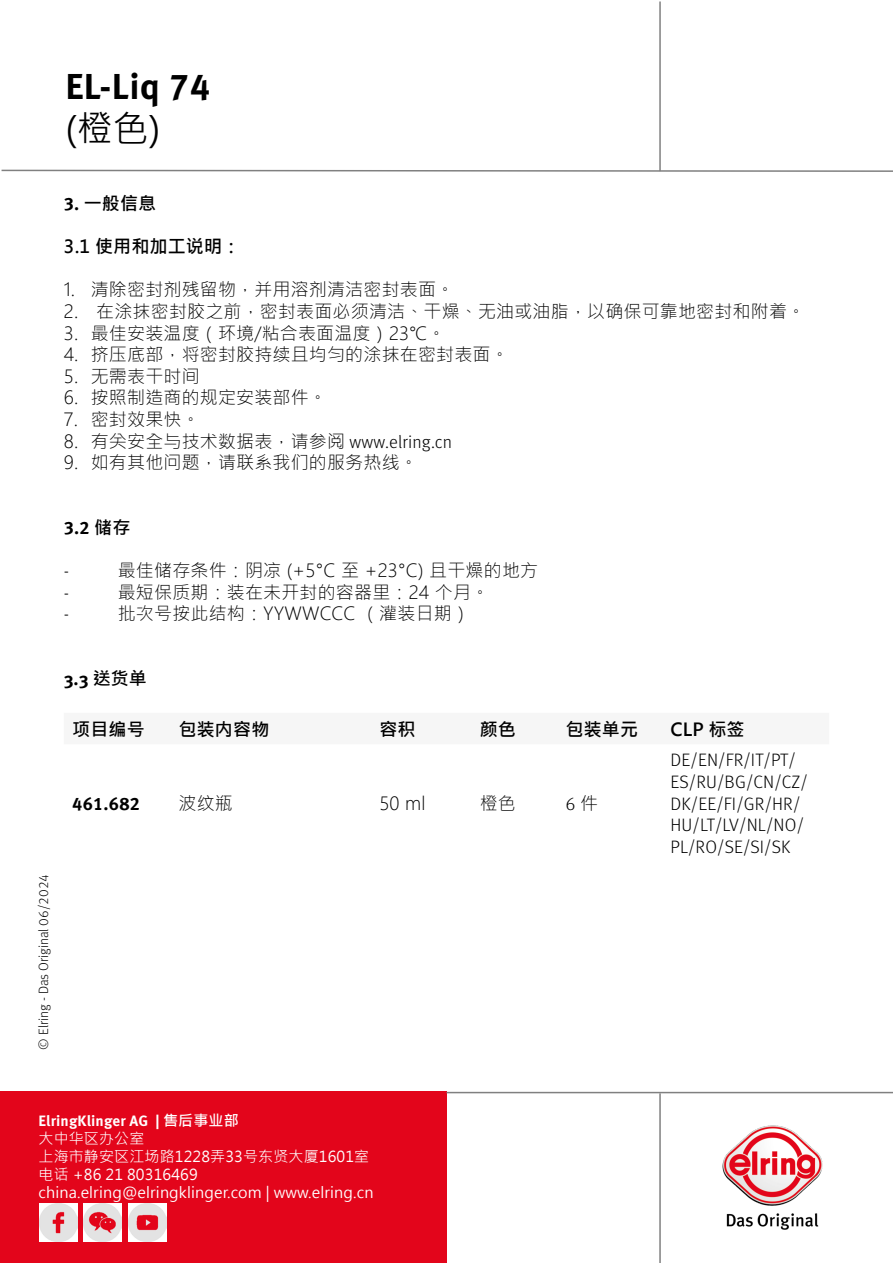
<style>
.page{position:relative;width:893px;height:1263px;background:#fff}
.page>*{position:absolute;margin:0;border:0;box-sizing:border-box;transform-origin:0 0}
.t1{font:700 36px "Meta Pro";letter-spacing:.01em;color:#000}
.t2{font:36px "Microsoft Jheng Hei";color:#000}
.t3{font:300 18px "Microsoft Jheng Hei";letter-spacing:.01em;color:#000}
.t4{font:300 18px/21.6px "Meta Pro";letter-spacing:.01em;color:#000}
.t5{font:700 18px "Microsoft Jheng Hei";letter-spacing:.01em;color:#000}
.t6{font:700 18px "Meta Pro";letter-spacing:.01em;color:#000}
.t7{font:15px/18px "Microsoft Jheng Hei";letter-spacing:.01em;color:#fff}
.t8{font:700 15px "Meta Pro";letter-spacing:.01em;color:#fff}
.t9{font:300 13.5px "Meta Pro";color:#000}
.s1{font-family:"Meta Pro"}
.s2{font-family:"Microsoft Jheng Hei"}
</style>
<div class="page">
<hr style="left:659px;top:2px;width:2px;height:169px;background:#808080">
<svg style="left:1px;top:169px;width:892px;height:3px"></svg>
<hr style="left:659px;top:1093px;width:2px;height:170px;background:#808080">
<div style="left:0;top:1092px;width:446px;height:171px;background:#e3051b"></div>
<hr style="left:446px;top:1092px;width:447px;height:1px;background:#808080">
<img style="left:722px;top:1125px;width:100px;height:104px">
<div style="left:38px;top:1203px;width:42px;height:38px;background:linear-gradient(to bottom,#e3051b,#e3051b)"></div>
<img style="left:39px;top:1203px;width:38px;height:38px">
<div style="left:80px;top:1203px;width:49px;height:38px;background:linear-gradient(to bottom,#e3051b,#e3051b)"></div>
<img style="left:84px;top:1203px;width:38px;height:38px">
<div style="left:125px;top:1203px;width:45px;height:38px;background:linear-gradient(to bottom,#e3051b,#e3051b)"></div>
<img style="left:128px;top:1203px;width:38px;height:38px">
<h1 class="t1" style="left:65px;top:59px;width:147px">EL-Liq 74</h1>
<h1 class="t2" style="left:65px;top:107px;width:97px">(橙色)</h1>
<p class="t5" style="left:64px;top:192px;width:94px"><span class="s1">3.</span> 一般信息</p>
<p class="t5" style="left:64px;top:235px;width:178px">3.1 使用和加工说明：</p>
<p class="t3" style="left:64px;top:278px;width:392px">1. 清除密封剂残留物，并用溶剂清洁密封表面。</p>
<p class="t3" style="left:64px;top:300px;width:743px">2. 在涂抹密封胶之前，密封表面必须清洁、干燥、无油或油脂，以确保可靠地密封和附着。</p>
<p class="t3" style="left:64px;top:322px;width:383px">3. 最佳安装温度（环境/粘合表面温度）23℃。</p>
<p class="t3" style="left:64px;top:343px;width:446px">4. 挤压底部，将密封胶持续且均匀的涂抹在密封表面。</p>
<p class="t3" style="left:64px;top:365px;width:137px">5. 无需表干时间</p>
<p class="t3" style="left:64px;top:386px;width:265px">6. 按照制造商的规定安装部件。</p>
<p class="t3" style="left:64px;top:408px;width:137px">7. 密封效果快。</p>
<p class="t3" style="left:64px;top:430px;width:390px">8. 有关安全与技术数据表，请参阅 <span class="s1">www.elring.cn</span></p>
<p class="t3" style="left:64px;top:451px;width:356px">9. 如有其他问题，请联系我们的服务热线。</p>
<p class="t6" style="left:64px;top:514px;width:68px">3.2 <span class="s2">储存</span></p>
<p class="t4" style="left:64px;top:559px;width:7px">-</p>
<p class="t3" style="left:118px;top:559px;width:422px">最佳储存条件：阴凉 (+5°C 至 +23°C) 且干燥的地方</p>
<p class="t4" style="left:64px;top:581px;width:7px">-</p>
<p class="t3" style="left:118px;top:581px;width:373px">最短保质期：装在未开封的容器里：24 个月。</p>
<p class="t4" style="left:64px;top:602px;width:7px">-</p>
<p class="t3" style="left:118px;top:602px;width:354px">批次号按此结构：YYWWCCC （灌装日期）</p>
<p class="t6" style="left:64px;top:665px;width:84px">3.3 <span class="s2">送货单</span></p>
<p class="t5" style="left:72px;top:718px;width:74px">项目编号</p>
<p class="t5" style="left:179px;top:718px;width:92px">包装内容物</p>
<p class="t5" style="left:379px;top:718px;width:38px">容积</p>
<p class="t5" style="left:480px;top:718px;width:38px">颜色</p>
<p class="t5" style="left:566px;top:718px;width:74px">包装单元</p>
<p class="t5" style="left:670px;top:718px;width:76px">CLP 标签</p>
<p class="t6" style="left:72px;top:789px;width:69px">461.682</p>
<p class="t3" style="left:179px;top:792px;width:56px">波纹瓶</p>
<p class="t3" style="left:379px;top:792px;width:48px">50 ml</p>
<p class="t3" style="left:480px;top:792px;width:38px">橙色</p>
<p class="t4" style="left:566px;top:792px;width:34px">6 <span class="s2">件</span></p>
<p class="t9" style="left:34px;top:1049px;width:177px;rotate:-90deg">© Elring - Das Original 06/2024</p>
<p class="t8" style="left:39px;top:1109px;width:202px">ElringKlinger AG | <span class="s2">售后事业部</span></p>
<p class="t7" style="left:39px;top:1130px;width:336px">大中华区办公室<br>上海市静安区江场路1228弄33号东贤大厦1601室电话 +86 21 80316469 china.elring@elringklinger.com | www.elring.cn</p>
<p class="t4" style="left:670px;top:748px;width:139px">DE/EN/FR/IT/PT/<br>ES/RU/BG/CN/CZ/<br>DK/EE/FI/GR/HR/<br>HU/LT/LV/NL/NO/<br>PL/RO/SE/SI/SK</p>
</div>
